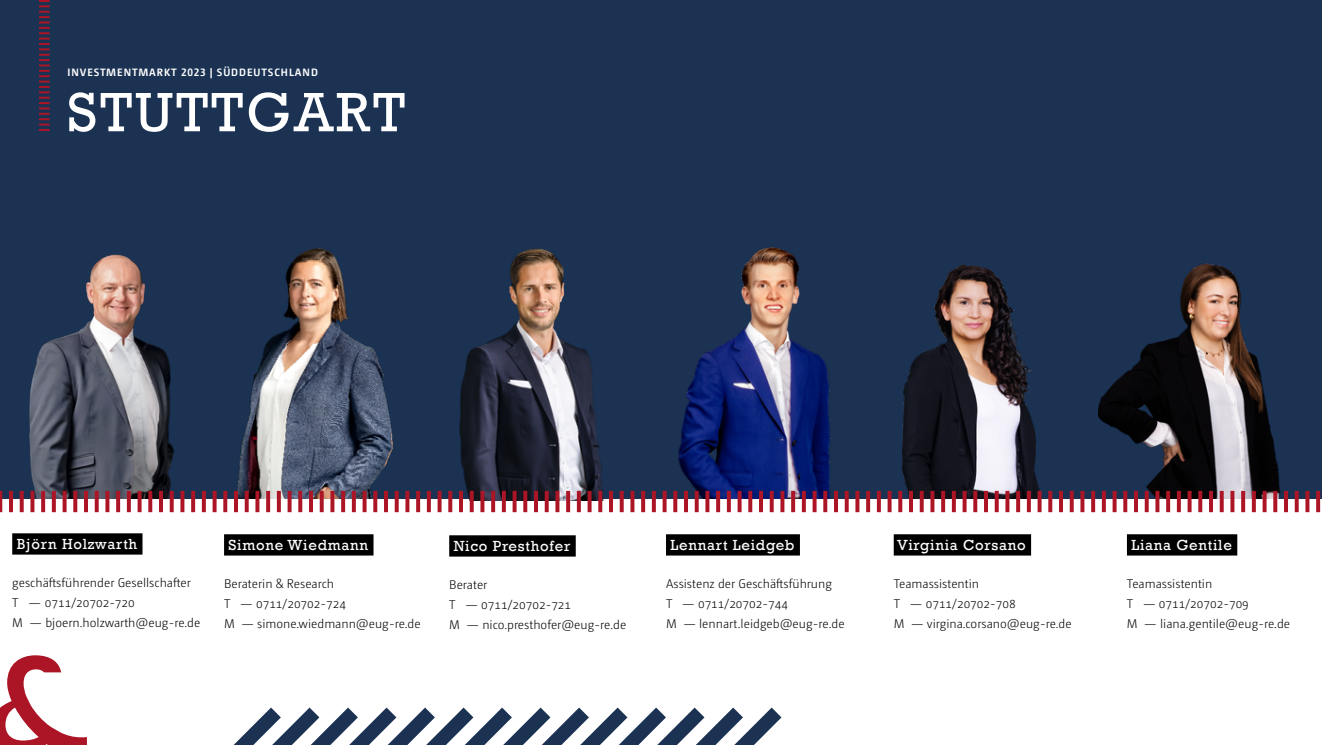
<style>
.page{position:relative;width:1322px;height:745px;background:#fff}
.page>*{position:absolute;margin:0;border:0;box-sizing:border-box;transform-origin:0 0}
.t1{font:56.25px "Rockwell";letter-spacing:.05em;color:#fff}
.t2{font:15px "Rockwell";letter-spacing:.05em;color:#fff}
.t3{font:300 12.5px/20px "Camingo Dos Pro";color:#000}
.t4{font:700 10.62px "Camingo Dos Pro";letter-spacing:.09em;color:#fff}
</style>
<div class="page">
<div style="left:0;top:0;width:1322px;height:498px;background:#1b3253"></div>
<svg style="left:39px;top:0;width:11px;height:131px"></svg>
<div style="left:12px;top:533px;width:130px;height:21px;background:#000"></div>
<img style="left:2px;top:254px;width:200px;height:244px">
<div style="left:224px;top:534px;width:149px;height:21px;background:#000"></div>
<img style="left:227px;top:248px;width:168px;height:250px">
<div style="left:1127px;top:534px;width:110px;height:21px;background:#000"></div>
<img style="left:1099px;top:263px;width:182px;height:235px">
<div style="left:449px;top:535px;width:127px;height:21px;background:#000"></div>
<img style="left:441px;top:248px;width:184px;height:252px">
<img style="left:891px;top:264px;width:162px;height:234px">
<div style="left:894px;top:534px;width:137px;height:21px;background:#000"></div>
<img style="left:677px;top:247px;width:172px;height:251px">
<div style="left:666px;top:534px;width:134px;height:21px;background:#000"></div>
<svg style="left:1316px;top:490px;width:4px;height:22px"></svg>
<svg style="left:1305px;top:490px;width:4px;height:22px"></svg>
<svg style="left:1294px;top:490px;width:4px;height:22px"></svg>
<hr style="left:1284px;top:490px;width:4px;height:22px;background:#ac1525">
<svg style="left:1273px;top:490px;width:4px;height:22px"></svg>
<svg style="left:1262px;top:490px;width:4px;height:22px"></svg>
<svg style="left:1252px;top:490px;width:4px;height:22px"></svg>
<svg style="left:1241px;top:490px;width:4px;height:22px"></svg>
<svg style="left:1230px;top:490px;width:4px;height:22px"></svg>
<svg style="left:1219px;top:490px;width:4px;height:22px"></svg>
<hr style="left:1209px;top:490px;width:4px;height:22px;background:#ac1525">
<svg style="left:1198px;top:490px;width:4px;height:22px"></svg>
<svg style="left:1187px;top:490px;width:4px;height:22px"></svg>
<svg style="left:1177px;top:490px;width:4px;height:22px"></svg>
<svg style="left:1166px;top:490px;width:4px;height:22px"></svg>
<svg style="left:1155px;top:490px;width:4px;height:22px"></svg>
<svg style="left:1144px;top:490px;width:4px;height:22px"></svg>
<hr style="left:1134px;top:490px;width:4px;height:22px;background:#ac1525">
<svg style="left:1123px;top:490px;width:4px;height:22px"></svg>
<svg style="left:1112px;top:490px;width:4px;height:22px"></svg>
<svg style="left:1102px;top:490px;width:4px;height:22px"></svg>
<svg style="left:1091px;top:490px;width:4px;height:22px"></svg>
<svg style="left:1080px;top:490px;width:4px;height:22px"></svg>
<svg style="left:1069px;top:490px;width:4px;height:22px"></svg>
<hr style="left:1059px;top:490px;width:4px;height:22px;background:#ac1525">
<svg style="left:1048px;top:490px;width:4px;height:22px"></svg>
<svg style="left:1037px;top:490px;width:4px;height:22px"></svg>
<svg style="left:1027px;top:490px;width:4px;height:22px"></svg>
<svg style="left:1016px;top:490px;width:4px;height:22px"></svg>
<svg style="left:1005px;top:490px;width:4px;height:22px"></svg>
<svg style="left:994px;top:490px;width:4px;height:22px"></svg>
<hr style="left:984px;top:490px;width:4px;height:22px;background:#ac1525">
<svg style="left:973px;top:490px;width:4px;height:22px"></svg>
<svg style="left:962px;top:490px;width:4px;height:22px"></svg>
<svg style="left:952px;top:490px;width:4px;height:22px"></svg>
<svg style="left:941px;top:490px;width:4px;height:22px"></svg>
<svg style="left:930px;top:490px;width:4px;height:22px"></svg>
<svg style="left:919px;top:490px;width:4px;height:22px"></svg>
<hr style="left:909px;top:490px;width:4px;height:22px;background:#ac1525">
<svg style="left:898px;top:490px;width:4px;height:22px"></svg>
<svg style="left:887px;top:490px;width:4px;height:22px"></svg>
<svg style="left:877px;top:490px;width:4px;height:22px"></svg>
<svg style="left:866px;top:490px;width:4px;height:22px"></svg>
<svg style="left:855px;top:490px;width:4px;height:22px"></svg>
<hr style="left:845px;top:490px;width:3px;height:22px;background:#ac1525">
<hr style="left:834px;top:490px;width:4px;height:22px;background:#ac1525">
<svg style="left:823px;top:490px;width:4px;height:22px"></svg>
<svg style="left:812px;top:490px;width:4px;height:22px"></svg>
<svg style="left:802px;top:490px;width:4px;height:22px"></svg>
<svg style="left:791px;top:490px;width:4px;height:22px"></svg>
<svg style="left:780px;top:490px;width:4px;height:22px"></svg>
<svg style="left:770px;top:490px;width:4px;height:22px"></svg>
<hr style="left:759px;top:490px;width:4px;height:22px;background:#ac1525">
<svg style="left:748px;top:490px;width:4px;height:22px"></svg>
<svg style="left:737px;top:490px;width:4px;height:22px"></svg>
<svg style="left:727px;top:490px;width:4px;height:22px"></svg>
<svg style="left:716px;top:490px;width:4px;height:22px"></svg>
<svg style="left:705px;top:490px;width:4px;height:22px"></svg>
<svg style="left:695px;top:490px;width:4px;height:22px"></svg>
<hr style="left:684px;top:490px;width:4px;height:22px;background:#ac1525">
<svg style="left:673px;top:490px;width:4px;height:22px"></svg>
<svg style="left:662px;top:490px;width:4px;height:22px"></svg>
<svg style="left:652px;top:490px;width:4px;height:22px"></svg>
<svg style="left:641px;top:490px;width:4px;height:22px"></svg>
<svg style="left:630px;top:490px;width:4px;height:22px"></svg>
<svg style="left:620px;top:490px;width:4px;height:22px"></svg>
<hr style="left:609px;top:490px;width:4px;height:22px;background:#ac1525">
<svg style="left:598px;top:490px;width:4px;height:22px"></svg>
<svg style="left:587px;top:490px;width:4px;height:22px"></svg>
<svg style="left:577px;top:490px;width:4px;height:22px"></svg>
<svg style="left:566px;top:490px;width:4px;height:22px"></svg>
<svg style="left:555px;top:490px;width:4px;height:22px"></svg>
<svg style="left:545px;top:490px;width:4px;height:22px"></svg>
<hr style="left:534px;top:490px;width:4px;height:22px;background:#ac1525">
<svg style="left:523px;top:490px;width:4px;height:22px"></svg>
<svg style="left:512px;top:490px;width:4px;height:22px"></svg>
<svg style="left:502px;top:490px;width:4px;height:22px"></svg>
<svg style="left:491px;top:490px;width:4px;height:22px"></svg>
<svg style="left:480px;top:490px;width:4px;height:22px"></svg>
<svg style="left:470px;top:490px;width:4px;height:22px"></svg>
<hr style="left:459px;top:490px;width:4px;height:22px;background:#ac1525">
<svg style="left:448px;top:490px;width:4px;height:22px"></svg>
<svg style="left:437px;top:490px;width:4px;height:22px"></svg>
<svg style="left:427px;top:490px;width:4px;height:22px"></svg>
<svg style="left:416px;top:490px;width:4px;height:22px"></svg>
<svg style="left:405px;top:490px;width:4px;height:22px"></svg>
<svg style="left:395px;top:490px;width:4px;height:22px"></svg>
<hr style="left:384px;top:490px;width:4px;height:22px;background:#ac1525">
<svg style="left:373px;top:490px;width:4px;height:22px"></svg>
<hr style="left:363px;top:490px;width:3px;height:22px;background:#ac1525">
<svg style="left:352px;top:490px;width:4px;height:22px"></svg>
<svg style="left:341px;top:490px;width:4px;height:22px"></svg>
<svg style="left:330px;top:490px;width:4px;height:22px"></svg>
<svg style="left:320px;top:490px;width:4px;height:22px"></svg>
<hr style="left:309px;top:490px;width:4px;height:22px;background:#ac1525">
<svg style="left:298px;top:490px;width:4px;height:22px"></svg>
<hr style="left:288px;top:490px;width:3px;height:22px;background:#ac1525">
<svg style="left:277px;top:490px;width:4px;height:22px"></svg>
<svg style="left:266px;top:490px;width:4px;height:22px"></svg>
<svg style="left:255px;top:490px;width:4px;height:22px"></svg>
<svg style="left:245px;top:490px;width:4px;height:22px"></svg>
<hr style="left:234px;top:490px;width:4px;height:22px;background:#ac1525">
<svg style="left:223px;top:490px;width:4px;height:22px"></svg>
<svg style="left:213px;top:490px;width:4px;height:22px"></svg>
<svg style="left:202px;top:490px;width:4px;height:22px"></svg>
<svg style="left:191px;top:490px;width:4px;height:22px"></svg>
<svg style="left:180px;top:490px;width:4px;height:22px"></svg>
<svg style="left:170px;top:490px;width:4px;height:22px"></svg>
<hr style="left:159px;top:490px;width:4px;height:22px;background:#ac1525">
<svg style="left:148px;top:490px;width:4px;height:22px"></svg>
<svg style="left:138px;top:490px;width:4px;height:22px"></svg>
<svg style="left:127px;top:490px;width:4px;height:22px"></svg>
<svg style="left:116px;top:490px;width:4px;height:22px"></svg>
<svg style="left:105px;top:490px;width:4px;height:22px"></svg>
<svg style="left:95px;top:490px;width:4px;height:22px"></svg>
<hr style="left:84px;top:490px;width:4px;height:22px;background:#ac1525">
<svg style="left:73px;top:490px;width:4px;height:22px"></svg>
<svg style="left:63px;top:490px;width:4px;height:22px"></svg>
<svg style="left:52px;top:490px;width:4px;height:22px"></svg>
<svg style="left:41px;top:490px;width:4px;height:22px"></svg>
<svg style="left:30px;top:490px;width:4px;height:22px"></svg>
<svg style="left:20px;top:490px;width:4px;height:22px"></svg>
<hr style="left:9px;top:490px;width:4px;height:22px;background:#ac1525">
<hr style="left:0;top:490px;width:2px;height:22px;background:#ac1525">
<svg style="left:234px;top:707px;width:548px;height:37px"></svg>
<svg style="left:0;top:655px;width:87px;height:89px"></svg>
<p class="t4" style="left:67px;top:66px;width:252px">INVESTMENTMARKT 2023 | SÜDDEUTSCHLAND</p>
<h1 class="t1" style="left:67px;top:80px;width:339px">STUTTGART</h1>
<p class="t2" style="left:17px;top:535px;width:122px">Björn Holzwarth</p>
<p class="t3" style="left:12px;top:572px;width:190px">geschäftsführender Gesellschafter<br>T — 0711/20702-720<br>M — bjoern.holzwarth@eug-re.de</p>
<p class="t2" style="left:229px;top:536px;width:141px">Simone Wiedmann</p>
<p class="t3" style="left:224px;top:573px;width:198px">Beraterin &amp; Research<br>T — 0711/20702-724<br>M — simone.wiedmann@eug-re.de</p>
<p class="t2" style="left:454px;top:537px;width:118px">Nico Presthofer</p>
<p class="t3" style="left:449px;top:574px;width:179px">Berater<br>T — 0711/20702-721<br>M — nico.presthofer@eug-re.de</p>
<p class="t2" style="left:670px;top:536px;width:126px">Lennart Leidgeb</p>
<p class="t3" style="left:666px;top:573px;width:180px">Assistenz der Geschäftsführung<br>T — 0711/20702-744<br>M — lennart.leidgeb@eug-re.de</p>
<p class="t2" style="left:897px;top:536px;width:130px">Virginia Corsano</p>
<p class="t3" style="left:894px;top:573px;width:179px">Teamassistentin<br>T — 0711/20702-708<br>M — virgina.corsano@eug-re.de</p>
<p class="t2" style="left:1131px;top:536px;width:102px">Liana Gentile</p>
<p class="t3" style="left:1127px;top:573px;width:165px">Teamassistentin<br>T — 0711/20702-709<br>M — liana.gentile@eug-re.de</p>
</div>
